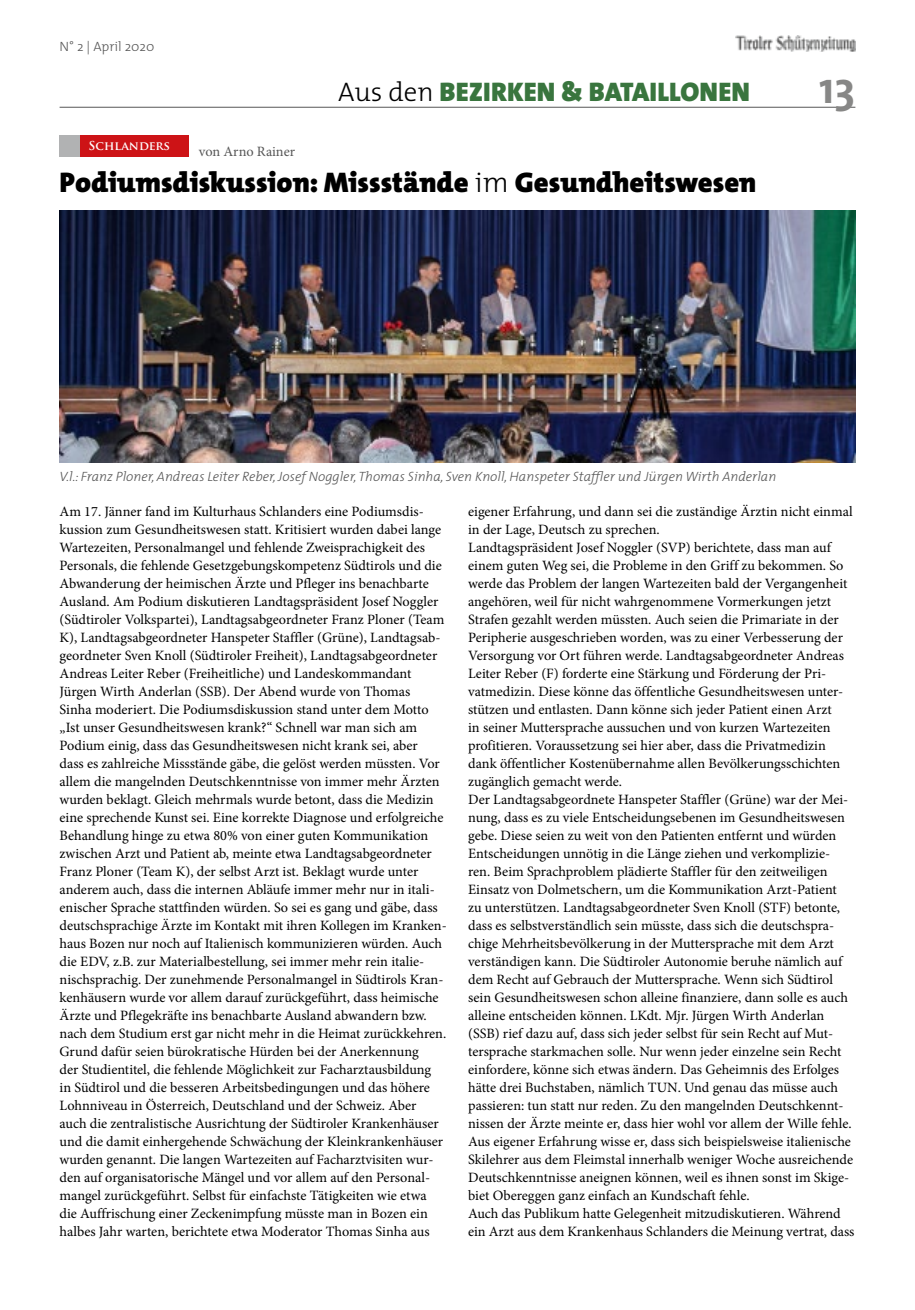
<style>
.page{position:relative;width:915px;height:1310px;background:#fff}
.page>*{position:absolute;margin:0;border:0;box-sizing:border-box;transform-origin:0 0}
.t1{font:700 45px "The Mix";color:#878786}
.t2{font:900 28.5px "The Mix";color:#000}
.t3{font:900 27px "The Mix";color:#39753e}
.t4{font:14.25px/18px "Minion Pro";color:#000}
.t5{font:14.25px "Minion Pro";letter-spacing:-.005em;color:#565656}
.t6{font:italic 300 13.5px "The Mix";color:#565656}
.t7{font:300 13.5px "The Mix";color:#565656}
.t8{font:700 12px "Trajan Pro";color:#fff}
.s1{font-weight:300;color:#000}
.s2{font-weight:300}
</style>
<div class="page">
<hr style="left:60px;top:107px;width:795px;height:1px;background:#565656">
<img style="left:735px;top:36px;width:119px;height:16px">
<div style="left:59px;top:135px;width:21px;height:21px;background:#b1b2b3"></div>
<div style="left:80px;top:135px;width:108px;height:21px;background:#cd1316"></div>
<img style="left:60px;top:210px;width:795px;height:252px">
<p class="t7" style="left:60px;top:35px;width:96px">N° 2 | April 2020</p>
<p class="t8" style="left:89px;top:138px;width:83px">SCHLANDERS</p>
<p class="t5" style="left:199px;top:142px;width:98px">von Arno Rainer</p>
<h3 class="t3" style="left:338px;top:69px;width:413px"><span class="s1">Aus den</span> BEZIRKEN &amp; BATAILLONEN</h3>
<h1 class="t1" style="left:818px;top:50px;width:38px">13</h1>
<h2 class="t2" style="left:60px;top:158px;width:698px">Podiumsdiskussion: Missstände <span class="s2">im</span> Gesundheitswesen</h2>
<p class="t6" style="left:60px;top:465px;width:718px">V.l.: Franz Ploner, Andreas Leiter Reber, Josef Noggler, Thomas Sinha, Sven Knoll, Hanspeter Staffler und Jürgen Wirth Anderlan</p>
<p class="t4" style="left:60px;top:503px;width:388px">Am 17. Jänner fand im Kulturhaus Schlanders eine Podiumsdis&shy;kussion zum Gesundheitswesen statt. Kritisiert wurden dabei lange Wartezeiten, Personalmangel und fehlende Zweisprachigkeit des Personals, die fehlende Gesetzgebungskompetenz Südtirols und die Abwanderung der heimischen Ärzte und Pfleger ins benachbarte Ausland. Am Podium diskutieren Landtagspräsident Josef Noggler (Südtiroler Volkspartei), Landtagsabgeordneter Franz Ploner (Team K), Landtagsabgeordneter Hanspeter Staffler (Grüne), Landtagsab&shy;geordneter Sven Knoll (Südtiroler Freiheit), Landtagsabgeordneter Andreas Leiter Reber (Freiheitliche) und Landeskommandant Jürgen Wirth Anderlan (SSB). Der Abend wurde von Thomas<br>Sinha moderiert. Die Podiumsdiskussion stand unter dem Motto „Ist unser Gesundheitswesen krank?“ Schnell war man sich am Podium einig, dass das Gesundheitswesen nicht krank sei, aber<br>dass es zahlreiche Missstände gäbe, die gelöst werden müssten. Vor allem die mangelnden Deutschkenntnisse von immer mehr Ärzten wurden beklagt. Gleich mehrmals wurde betont, dass die Medizin eine sprechende Kunst sei. Eine korrekte Diagnose und erfolgreiche Behandlung hinge zu etwa 80% von einer guten Kommunikation zwischen Arzt und Patient ab, meinte etwa Landtagsabgeordneter Franz Ploner (Team K), der selbst Arzt ist. Beklagt wurde unter anderem auch, dass die internen Abläufe immer mehr nur in itali&shy;enischer Sprache stattfinden würden. So sei es gang und gäbe, dass deutschsprachige Ärzte im Kontakt mit ihren Kollegen im Kranken&shy;haus Bozen nur noch auf Italienisch kommunizieren würden. Auch die EDV, z.B. zur Materialbestellung, sei immer mehr rein italie&shy;nischsprachig. Der zunehmende Personalmangel in Südtirols Kran&shy;kenhäusern wurde vor allem darauf zurückgeführt, dass heimische Ärzte und Pflegekräfte ins benachbarte Ausland abwandern bzw. nach dem Studium erst gar nicht mehr in die Heimat zurückkehren.<br>Grund dafür seien bürokratische Hürden bei der Anerkennung<br>der Studientitel, die fehlende Möglichkeit zur Facharztausbildung<br>in Südtirol und die besseren Arbeitsbedingungen und das höhere Lohnniveau in Österreich, Deutschland und der Schweiz. Aber auch die zentralistische Ausrichtung der Südtiroler Krankenhäuser und die damit einhergehende Schwächung der Kleinkrankenhäuser wurden genannt. Die langen Wartezeiten auf Facharztvisiten wur&shy;den auf organisatorische Mängel und vor allem auf den Personal&shy;mangel zurückgeführt. Selbst für einfachste Tätigkeiten wie etwa die Auffrischung einer Zeckenimpfung müsste man in Bozen ein halbes Jahr warten, berichtete etwa Moderator Thomas Sinha aus</p>
<p class="t4" style="left:468px;top:503px;width:387px">eigener Erfahrung, und dann sei die zuständige Ärztin nicht einmal in der Lage, Deutsch zu sprechen.<br>Landtagspräsident Josef Noggler (SVP) berichtete, dass man auf einem guten Weg sei, die Probleme in den Griff zu bekommen. So werde das Problem der langen Wartezeiten bald der Vergangenheit angehören, weil für nicht wahrgenommene Vormerkungen jetzt Strafen gezahlt werden müssten. Auch seien die Primariate in der Peripherie ausgeschrieben worden, was zu einer Verbesserung der Versorgung vor Ort führen werde. Landtagsabgeordneter Andreas Leiter Reber (F) forderte eine Stärkung und Förderung der Pri&shy;vatmedizin. Diese könne das öffentliche Gesundheitswesen unter&shy;stützen und entlasten. Dann könne sich jeder Patient einen Arzt<br>in seiner Muttersprache aussuchen und von kurzen Wartezeiten profitieren. Voraussetzung sei hier aber, dass die Privatmedizin dank öffentlicher Kostenübernahme allen Bevölkerungsschichten zugänglich gemacht werde.<br>Der Landtagsabgeordnete Hanspeter Staffler (Grüne) war der Mei&shy;nung, dass es zu viele Entscheidungsebenen im Gesundheitswesen gebe. Diese seien zu weit von den Patienten entfernt und würden Entscheidungen unnötig in die Länge ziehen und verkomplizie&shy;ren. Beim Sprachproblem plädierte Staffler für den zeitweiligen Einsatz von Dolmetschern, um die Kommunikation Arzt-Patient<br>zu unterstützen. Landtagsabgeordneter Sven Knoll (STF) betonte, dass es selbstverständlich sein müsste, dass sich die deutschspra&shy;chige Mehrheitsbevölkerung in der Muttersprache mit dem Arzt verständigen kann. Die Südtiroler Autonomie beruhe nämlich auf dem Recht auf Gebrauch der Muttersprache. Wenn sich Südtirol sein Gesundheitswesen schon alleine finanziere, dann solle es auch alleine entscheiden können. LKdt. Mjr. Jürgen Wirth Anderlan (SSB) rief dazu auf, dass sich jeder selbst für sein Recht auf Mut&shy;tersprache starkmachen solle. Nur wenn jeder einzelne sein Recht einfordere, könne sich etwas ändern. Das Geheimnis des Erfolges hätte drei Buchstaben, nämlich TUN. Und genau das müsse auch passieren: tun statt nur reden. Zu den mangelnden Deutschkennt&shy;nissen der Ärzte meinte er, dass hier wohl vor allem der Wille fehle.<br>Aus eigener Erfahrung wisse er, dass sich beispielsweise italienische Skilehrer aus dem Fleimstal innerhalb weniger Woche ausreichende Deutschkenntnisse aneignen können, weil es ihnen sonst im Skige&shy;biet Obereggen ganz einfach an Kundschaft fehle.<br>Auch das Publikum hatte Gelegenheit mitzudiskutieren. Während ein Arzt aus dem Krankenhaus Schlanders die Meinung vertrat, dass</p>
</div>
